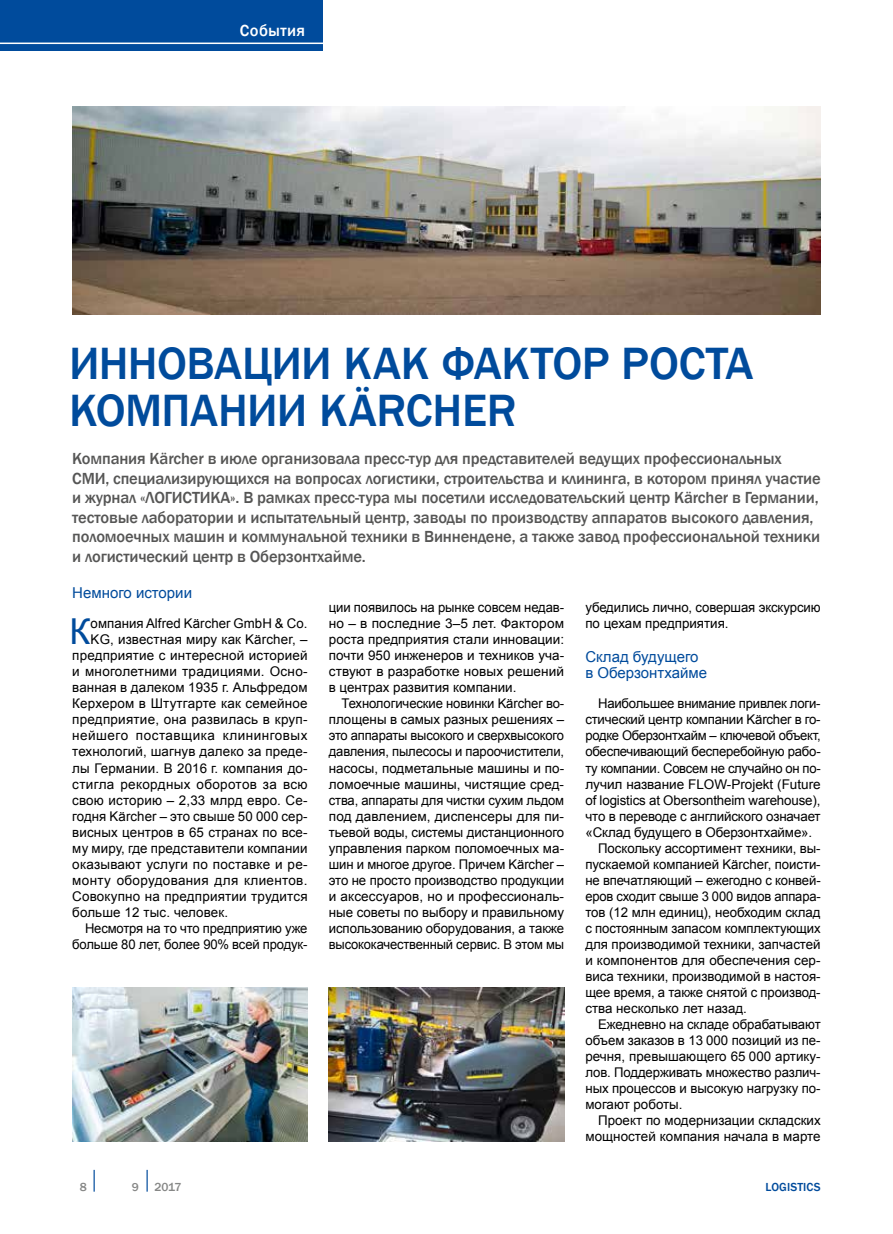
<style>
.page{position:relative;width:893px;height:1234px;background:#fff}
.page>*{position:absolute;margin:0;border:0;box-sizing:border-box;transform-origin:0 0}
.t1{font:500 46.5px/46.5px "Franklin Gothic";letter-spacing:-.01em;color:#004b9c}
.t2{font:35.7px "Arial";color:#004b9c}
.t3{font:500 16.5px/19.5px "Franklin Gothic";letter-spacing:-.01em;color:#565655}
.t4{font:500 16.5px "Franklin Gothic";letter-spacing:.02em;color:#fff}
.t5{font:15px/16.5px "Arial";color:#004b9c}
.t6{font:13.35px/16px "Arial";letter-spacing:-.005em;color:#000;text-align:justify}
.t7{font:13.35px "Arial";letter-spacing:.015em;color:#000}
.t8{font:13.35px "Arial";letter-spacing:.025em;color:#000}
.t9{font:13.35px "Arial";letter-spacing:.02em;color:#000}
.t10{font:13.35px "Arial";letter-spacing:.04em;color:#000}
.t11{font:500 12px "Franklin Gothic";letter-spacing:.01em;color:#004b9c}
.t12{font:500 12px "Franklin Gothic";color:#868786}
</style>
<div class="page">
<div style="left:0;top:0;width:323px;height:51px;background:#004b9c"></div>
<hr style="left:0;top:43px;width:328px;height:1px;background:#fff">
<svg style="left:147px;top:1169px;width:1px;height:22px"></svg>
<svg style="left:94px;top:1169px;width:1px;height:22px"></svg>
<img style="left:72px;top:987px;width:236px;height:153px">
<img style="left:72px;top:106px;width:749px;height:208px">
<img style="left:329px;top:987px;width:235px;height:153px">
<p class="t4" style="left:240px;top:21px;width:67px">События</p>
<h1 class="t1" style="left:69px;top:340px;width:686px">ИННОВАЦИИ КАК ФАКТОР РОСТА<br>КОМПАНИИ KÄRCHER</h1>
<p class="t3" style="left:72px;top:449px;width:750px">Компания Kärcher в июле организовала пресс-тур для представителей ведущих профессиональных СМИ, специализирующихся на вопросах логистики, строительства и клининга, в котором принял участие и журнал «ЛОГИСТИКА». В рамках пресс-тура мы посетили исследовательский центр Kärcher в Германии, тестовые лаборатории и испытательный центр, заводы по производству аппаратов высокого давления, поломоечных машин и коммунальной техники в Виннендене, а также завод профессиональной техники и логистический центр в Оберзонтхайме.</p>
<p class="t5" style="left:72px;top:584px;width:121px">Немного истории</p>
<h2 class="t2" style="left:69px;top:608px;width:22px">К</h2>
<p class="t6" style="left:91px;top:615px;width:218px">омпания Alfred Kärcher GmbH &amp; Co.</p>
<p class="t6" style="left:585px;top:599px;width:237px">убедились лично, совершая экскурсию по цехам предприятия.</p>
<p class="t5" style="left:585px;top:648px;width:123px">Склад будущего в Оберзонтхайме</p>
<p class="t6" style="left:598px;top:695px;width:224px">Наибольшее внимание привлек логи-</p>
<p class="t6" style="left:585px;top:711px;width:237px">стический центр компании Kärcher в го-</p>
<p class="t6" style="left:585px;top:727px;width:237px">родке Оберзонтхайм ‒ ключевой объект,</p>
<p class="t6" style="left:585px;top:743px;width:237px">обеспечивающий бесперебойную рабо-</p>
<p class="t6" style="left:585px;top:759px;width:237px">ту компании. Совсем не случайно он по-</p>
<p class="t6" style="left:585px;top:775px;width:237px">лучил название FLOW-Projekt (Future</p>
<p class="t6" style="left:585px;top:791px;width:237px">of logistics at Obersontheim warehouse),</p>
<p class="t6" style="left:585px;top:807px;width:237px">что в переводе с английского означает</p>
<p class="t6" style="left:585px;top:823px;width:228px">«Склад будущего в Оберзонтхайме».</p>
<p class="t6" style="left:598px;top:839px;width:224px">Поскольку ассортимент техники, вы-</p>
<p class="t6" style="left:585px;top:855px;width:237px">пускаемой компанией Kärcher, поисти-</p>
<p class="t6" style="left:585px;top:871px;width:237px">не впечатляющий ‒ ежегодно с конвей-</p>
<p class="t6" style="left:585px;top:888px;width:237px">еров сходит свыше 3 000 видов аппара-</p>
<p class="t6" style="left:585px;top:904px;width:237px">тов (12 млн единиц), необходим склад</p>
<p class="t6" style="left:585px;top:920px;width:237px">с постоянным запасом комплектующих</p>
<p class="t6" style="left:585px;top:936px;width:237px">для производимой техники, запчастей</p>
<p class="t6" style="left:585px;top:952px;width:237px">и компонентов для обеспечения сер-</p>
<p class="t6" style="left:585px;top:968px;width:237px">виса техники, производимой в настоя-</p>
<p class="t6" style="left:585px;top:984px;width:237px">щее время, а также снятой с производ-</p>
<p class="t6" style="left:585px;top:1000px;width:163px">ства несколько лет назад.</p>
<p class="t6" style="left:598px;top:1016px;width:224px">Ежедневно на складе обрабатывают</p>
<p class="t6" style="left:585px;top:1032px;width:237px">объем заказов в 13 000 позиций из пе-</p>
<p class="t6" style="left:585px;top:1048px;width:237px">речня, превышающего 65 000 артику-</p>
<p class="t6" style="left:585px;top:1064px;width:237px">лов. Поддерживать множество различ-</p>
<p class="t6" style="left:585px;top:1080px;width:237px">ных процессов и высокую нагрузку по-</p>
<p class="t6" style="left:585px;top:1096px;width:99px">могают роботы.</p>
<p class="t6" style="left:598px;top:1112px;width:224px">Проект по модернизации складских</p>
<p class="t6" style="left:585px;top:1128px;width:237px">мощностей компания начала в марте</p>
<p class="t6" style="left:329px;top:599px;width:237px">ции появилось на рынке совсем недав&shy;но ‒ в последние 3‒5 лет. Фактором роста предприятия стали инновации: почти 950 инженеров и техников уча&shy;ствуют в разработке новых решений в центрах развития компании.</p>
<p class="t6" style="left:329px;top:695px;width:237px;text-indent:13px">Технологические новинки Kärcher во&shy;площены в самых разных решениях ‒ это аппараты высокого и сверхвысокого давления, пылесосы и пароочистители, насосы, подметальные машины и по&shy;ломоечные машины, чистящие сред&shy;ства, аппараты для чистки сухим льдом под давлением, диспенсеры для пи&shy;тьевой воды, системы дистанционного управления парком поломоечных ма&shy;шин и многое другое. Причем Kärcher ‒ это не просто производство продукции и аксессуаров, но и профессиональ&shy;ные советы по выбору и правильному использованию оборудования, а также высококачественный сервис. В этом мы</p>
<p class="t6" style="left:91px;top:631px;width:218px">KG, известная миру как Kärcher, ‒</p>
<p class="t7" style="left:72px;top:646px;width:237px">предприятие с интересной историей</p>
<p class="t9" style="left:72px;top:662px;width:237px">и многолетними традициями. Осно-</p>
<p class="t6" style="left:72px;top:679px;width:237px">ванная в далеком 1935 г. Альфредом</p>
<p class="t7" style="left:72px;top:694px;width:237px">Керхером в Штутгарте как семейное</p>
<p class="t7" style="left:72px;top:710px;width:237px">предприятие, она развилась в круп-</p>
<p class="t10" style="left:72px;top:726px;width:237px">нейшего поставщика клининговых</p>
<p class="t6" style="left:72px;top:743px;width:237px">технологий, шагнув далеко за преде-</p>
<p class="t6" style="left:72px;top:759px;width:237px">лы Германии. В 2016 г. компания до-</p>
<p class="t8" style="left:72px;top:775px;width:237px">стигла рекордных оборотов за всю</p>
<p class="t6" style="left:72px;top:791px;width:237px">свою историю ‒ 2,33 млрд евро. Се-</p>
<p class="t6" style="left:72px;top:807px;width:237px">годня Kärcher ‒ это свыше 50 000 сер-</p>
<p class="t6" style="left:72px;top:823px;width:237px">висных центров в 65 странах по все-</p>
<p class="t6" style="left:72px;top:839px;width:237px">му миру, где представители компании</p>
<p class="t7" style="left:72px;top:855px;width:237px">оказывают услуги по поставке и ре-</p>
<p class="t8" style="left:72px;top:871px;width:237px">монту оборудования для клиентов.</p>
<p class="t7" style="left:72px;top:887px;width:237px">Совокупно на предприятии трудится</p>
<p class="t6" style="left:72px;top:904px;width:157px">больше 12 тыс. человек.</p>
<p class="t6" style="left:85px;top:920px;width:224px">Несмотря на то что предприятию уже</p>
<p class="t6" style="left:72px;top:936px;width:237px">больше 80 лет, более 90% всей продук-</p>
<p class="t12" style="left:80px;top:1179px;width:9px">8</p>
<p class="t12" style="left:132px;top:1179px;width:9px">9</p>
<p class="t12" style="left:154px;top:1179px;width:29px">2017</p>
<p class="t11" style="left:765px;top:1179px;width:57px">LOGISTICS</p>
</div>
